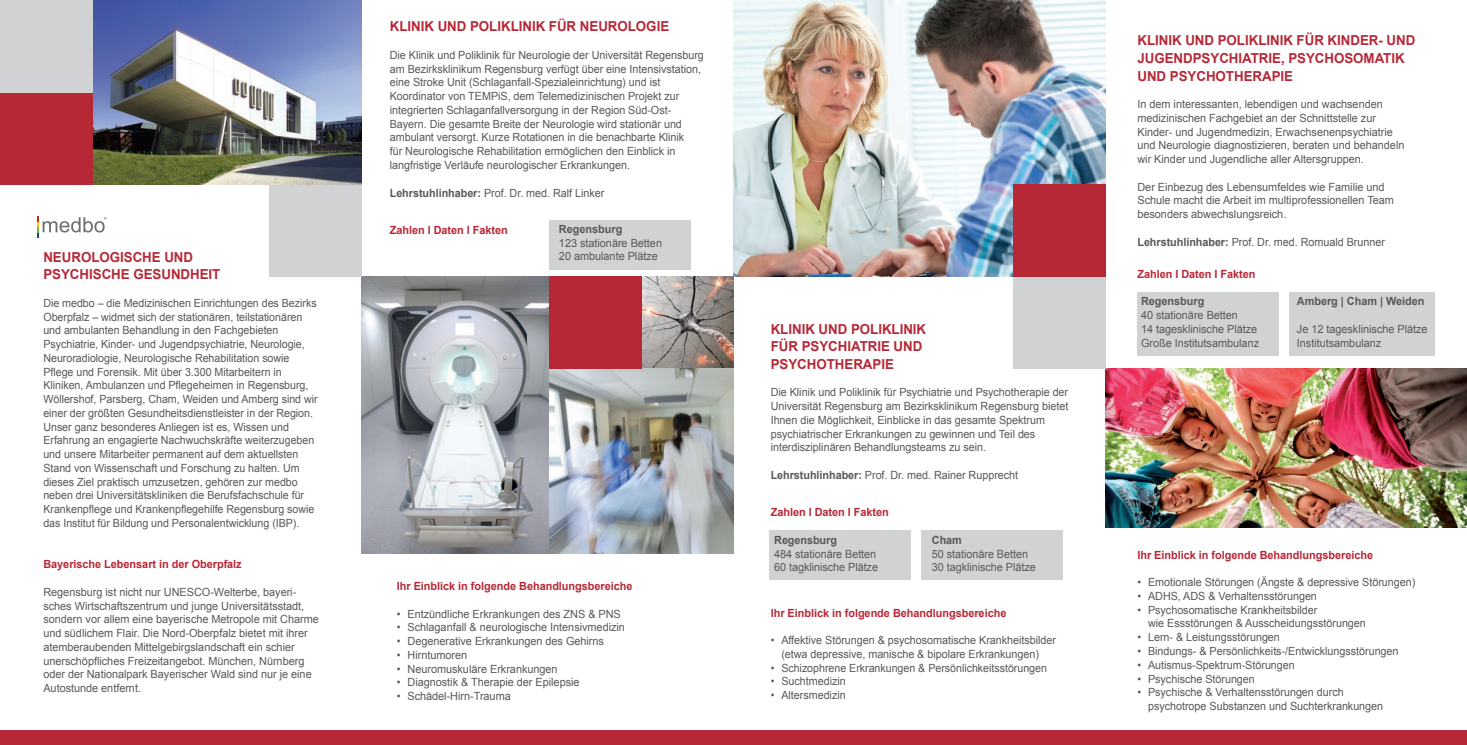
<style>
.page{position:relative;width:1467px;height:745px;background:#fff}
.page>*{position:absolute;margin:0;border:0;box-sizing:border-box;transform-origin:0 0}
.t1{font:700 13.75px/17.5px "Arial";letter-spacing:-.005em;color:#b72837}
.t2{font:11.25px/13.8px "Arial";letter-spacing:-.005em;color:#57585a;scale:.96 1}
.t3{font:11.25px/13.8px "Arial";letter-spacing:-.005em;color:#57585a}
.t4{font:11.25px/13.8px "Arial";letter-spacing:-.005em;color:#57585a;scale:.95 1}
.t5{font:700 11.25px "Arial";letter-spacing:-.005em;color:#b72837}
.t6{font:700 11.25px "Arial";letter-spacing:-.005em;color:#57585a}
.t7{font:700 11.25px "Arial";letter-spacing:-.005em;color:#57585a;scale:.96 1}
.s1{font-weight:700}
</style>
<div class="page">
<div style="left:549px;top:220px;width:142px;height:49px;background:#d1d2d4"></div>
<div style="left:1290px;top:292px;width:145px;height:63px;background:#d1d2d4"></div>
<div style="left:1137px;top:292px;width:142px;height:63px;background:#d1d2d4"></div>
<img style="left:361px;top:276px;width:188px;height:277px">
<div style="left:0;top:730px;width:1467px;height:14px;background:#b72837"></div>
<img style="left:733px;top:0;width:373px;height:276px">
<img style="left:1106px;top:369px;width:361px;height:158px">
<div style="left:1013px;top:276px;width:93px;height:93px;background:#d1d2d4"></div>
<img style="left:641px;top:276px;width:92px;height:93px">
<div style="left:269px;top:184px;width:92px;height:92px;background:#d1d2d4"></div>
<img style="left:549px;top:369px;width:184px;height:184px">
<img style="left:92px;top:0;width:269px;height:184px">
<div style="left:0;top:92px;width:92px;height:92px;background:#b72837"></div>
<div style="left:0;top:0;width:92px;height:92px;background:#d1d2d4"></div>
<div style="left:549px;top:276px;width:92px;height:93px;background:#b72837"></div>
<svg style="left:38px;top:216px;width:69px;height:21px"></svg>
<div style="left:921px;top:530px;width:142px;height:50px;background:#d1d2d4"></div>
<div style="left:769px;top:530px;width:142px;height:50px;background:#d1d2d4"></div>
<div style="left:1013px;top:184px;width:93px;height:92px;background:#b72837"></div>
<p class="t1" style="left:43px;top:248px;width:179px">NEUROLOGISCHE UND<br>PSYCHISCHE GESUNDHEIT</p>
<p class="t4" style="left:43px;top:296px;width:290px">Die medbo – die Medizinischen Einrichtungen des Bezirks Oberpfalz – widmet sich der stationären, teilstationären und ambulanten Behandlung in den Fachgebieten Psychiatrie, Kinder- und Jugendpsychiatrie, Neurologie, Neuroradiologie, Neurologische Rehabilitation sowie Pflege und Forensik. Mit über 3.300 Mitarbeitern in Kliniken, Ambulanzen und Pflegeheimen in Regensburg, Wöllershof, Parsberg, Cham, Weiden und Amberg sind wir einer der größten Gesundheitsdienstleister in der Region.<br>Unser ganz besonderes Anliegen ist es, Wissen und Erfahrung an engagierte Nachwuchskräfte weiterzugeben und unsere Mitarbeiter permanent auf dem aktuellsten Stand von Wissenschaft und Forschung zu halten. Um dieses Ziel praktisch umzusetzen, gehören zur medbo neben drei Universitätskliniken die Berufsfachschule für Krankenpflege und Krankenpflegehilfe Regensburg sowie das Institut für Bildung und Personalentwicklung (IBP).</p>
<p class="t5" style="left:43px;top:556px;width:200px">Bayerische Lebensart in der Oberpfalz</p>
<p class="t3" style="left:43px;top:584px;width:277px">Regensburg ist nicht nur UNESCO-Welterbe, bayeri&shy;sches Wirtschaftszentrum und junge Universitätsstadt, sondern vor allem eine bayerische Metropole mit Charme und südlichem Flair. Die Nord-Oberpfalz bietet mit ihrer atemberaubenden Mittelgebirgslandschaft ein schier unerschöpfliches Freizeitangebot. München, Nürnberg oder der Nationalpark Bayerischer Wald sind nur je eine Autostunde entfernt.</p>
<p class="t1" style="left:390px;top:18px;width:281px">KLINIK UND POLIKLINIK FÜR NEUROLOGIE</p>
<p class="t2" style="left:390px;top:48px;width:329px">Die Klinik und Poliklinik für Neurologie der Universität Regensburg am Bezirksklinikum Regensburg verfügt über eine Intensivstation, eine Stroke Unit (Schlaganfall-Spezialeinrichtung) und ist Koordinator von TEMPiS, dem Telemedizinischen Projekt zur integrierten Schlaganfallversorgung in der Region Süd-Ost-Bayern. Die gesamte Breite der Neurologie wird stationär und ambulant versorgt. Kurze Rotationen in die benachbarte Klinik<br>für Neurologische Rehabilitation ermöglichen den Einblick in langfristige Verläufe neurologischer Erkrankungen.</p>
<p class="t2" style="left:390px;top:186px;width:225px"><span class="s1">Lehrstuhlinhaber:</span> Prof. Dr. med. Ralf Linker</p>
<p class="t5" style="left:390px;top:222px;width:120px">Zahlen I Daten I Fakten</p>
<p class="t6" style="left:559px;top:221px;width:65px">Regensburg</p>
<p class="t3" style="left:559px;top:236px;width:105px">123 stationäre Betten<br>20 ambulante Plätze</p>
<p class="t5" style="left:397px;top:578px;width:237px">Ihr Einblick in folgende Behandlungsbereiche</p>
<p class="t3" style="left:397px;top:606px;width:226px">• Entzündliche Erkrankungen des ZNS &amp; PNS</p>
<p class="t3" style="left:397px;top:620px;width:230px">• Schlaganfall &amp; neurologische Intensivmedizin</p>
<p class="t3" style="left:397px;top:634px;width:209px">• Degenerative Erkrankungen des Gehirns</p>
<p class="t3" style="left:397px;top:647px;width:72px">• Hirntumoren</p>
<p class="t3" style="left:397px;top:661px;width:162px">• Neuromuskuläre Erkrankungen</p>
<p class="t3" style="left:397px;top:675px;width:184px">• Diagnostik &amp; Therapie der Epilepsie</p>
<p class="t3" style="left:397px;top:689px;width:115px">• Schädel-Hirn-Trauma</p>
<p class="t1" style="left:771px;top:320px;width:157px">KLINIK UND POLIKLINIK<br>FÜR PSYCHIATRIE UND<br>PSYCHOTHERAPIE</p>
<p class="t2" style="left:771px;top:385px;width:312px">Die Klinik und Poliklinik für Psychiatrie und Psychotherapie der Universität Regensburg am Bezirksklinikum Regensburg bietet Ihnen die Möglichkeit, Einblicke in das gesamte Spektrum psychiatrischer Erkrankungen zu gewinnen und Teil des interdisziplinären Behandlungsteams zu sein.</p>
<p class="t2" style="left:771px;top:468px;width:259px"><span class="s1">Lehrstuhlinhaber:</span> Prof. Dr. med. Rainer Rupprecht</p>
<p class="t5" style="left:771px;top:504px;width:120px">Zahlen I Daten I Fakten</p>
<p class="t7" style="left:774px;top:532px;width:67px">Regensburg</p>
<p class="t7" style="left:932px;top:532px;width:33px">Cham</p>
<p class="t2" style="left:774px;top:546px;width:108px">484 stationäre Betten</p>
<p class="t2" style="left:932px;top:546px;width:102px">50 stationäre Betten</p>
<p class="t2" style="left:774px;top:560px;width:110px">60 tagklinische Plätze</p>
<p class="t2" style="left:932px;top:560px;width:110px">30 tagklinische Plätze</p>
<p class="t5" style="left:771px;top:604px;width:237px">Ihr Einblick in folgende Behandlungsbereiche</p>
<p class="t2" style="left:771px;top:633px;width:299px;text-align:center">• Affektive Störungen &amp; psychosomatische Krankheitsbilder (etwa depressive, manische &amp; bipolare Erkrankungen)</p>
<p class="t4" style="left:771px;top:660px;width:292px">• Schizophrene Erkrankungen &amp; Persönlichkeitsstörungen</p>
<p class="t2" style="left:771px;top:674px;width:80px">• Suchtmedizin</p>
<p class="t2" style="left:771px;top:688px;width:80px">• Altersmedizin</p>
<p class="t1" style="left:1137px;top:32px;width:279px">KLINIK UND POLIKLINIK FÜR KINDER- UND<br>JUGENDPSYCHIATRIE, PSYCHOSOMATIK<br>UND PSYCHOTHERAPIE</p>
<p class="t3" style="left:1137px;top:97px;width:269px">In dem interessanten, lebendigen und wachsenden medizinischen Fachgebiet an der Schnittstelle zur Kinder- und Jugendmedizin, Erwachsenenpsychiatrie und Neurologie diagnostizieren, beraten und behandeln wir Kinder und Jugendliche aller Altersgruppen.</p>
<p class="t3" style="left:1137px;top:180px;width:258px">Der Einbezug des Lebensumfeldes wie Familie und<br>Schule macht die Arbeit im multiprofessionellen Team besonders abwechslungsreich.</p>
<p class="t2" style="left:1137px;top:235px;width:259px"><span class="s1">Lehrstuhlinhaber:</span> Prof. Dr. med. Romuald Brunner</p>
<p class="t5" style="left:1137px;top:266px;width:120px">Zahlen I Daten I Fakten</p>
<p class="t6" style="left:1141px;top:294px;width:65px">Regensburg</p>
<p class="t6" style="left:1297px;top:294px;width:129px">Amberg | Cham | Weiden</p>
<p class="t3" style="left:1141px;top:308px;width:118px">40 stationäre Betten<br>14 tagesklinische Plätze</p>
<p class="t3" style="left:1297px;top:322px;width:132px">Je 12 tagesklinische Plätze</p>
<p class="t3" style="left:1141px;top:336px;width:120px">Große Institutsambulanz</p>
<p class="t3" style="left:1297px;top:336px;width:86px">Institutsambulanz</p>
<p class="t5" style="left:1137px;top:547px;width:237px">Ihr Einblick in folgende Behandlungsbereiche</p>
<p class="t2" style="left:1137px;top:575px;width:291px">• Emotionale Störungen (Ängste &amp; depressive Störungen)</p>
<p class="t2" style="left:1137px;top:588px;width:189px">• ADHS, ADS &amp; Verhaltensstörungen</p>
<p class="t2" style="left:1148px;top:602px;width:228px;text-indent:-11px">• Psychosomatische Krankheitsbilder<br>wie Essstörungen &amp; Ausscheidungsstörungen</p>
<p class="t2" style="left:1137px;top:630px;width:150px">• Lern- &amp; Leistungsstörungen</p>
<p class="t2" style="left:1137px;top:643px;width:274px">• Bindungs- &amp; Persönlichkeits-/Entwicklungsstörungen</p>
<p class="t2" style="left:1137px;top:657px;width:165px">• Autismus-Spektrum-Störungen</p>
<p class="t2" style="left:1137px;top:671px;width:124px">• Psychische Störungen</p>
<p class="t2" style="left:1148px;top:685px;width:246px;text-indent:-11px">• Psychische &amp; Verhaltensstörungen durch psychotrope Substanzen und Suchterkrankungen</p>
</div>
